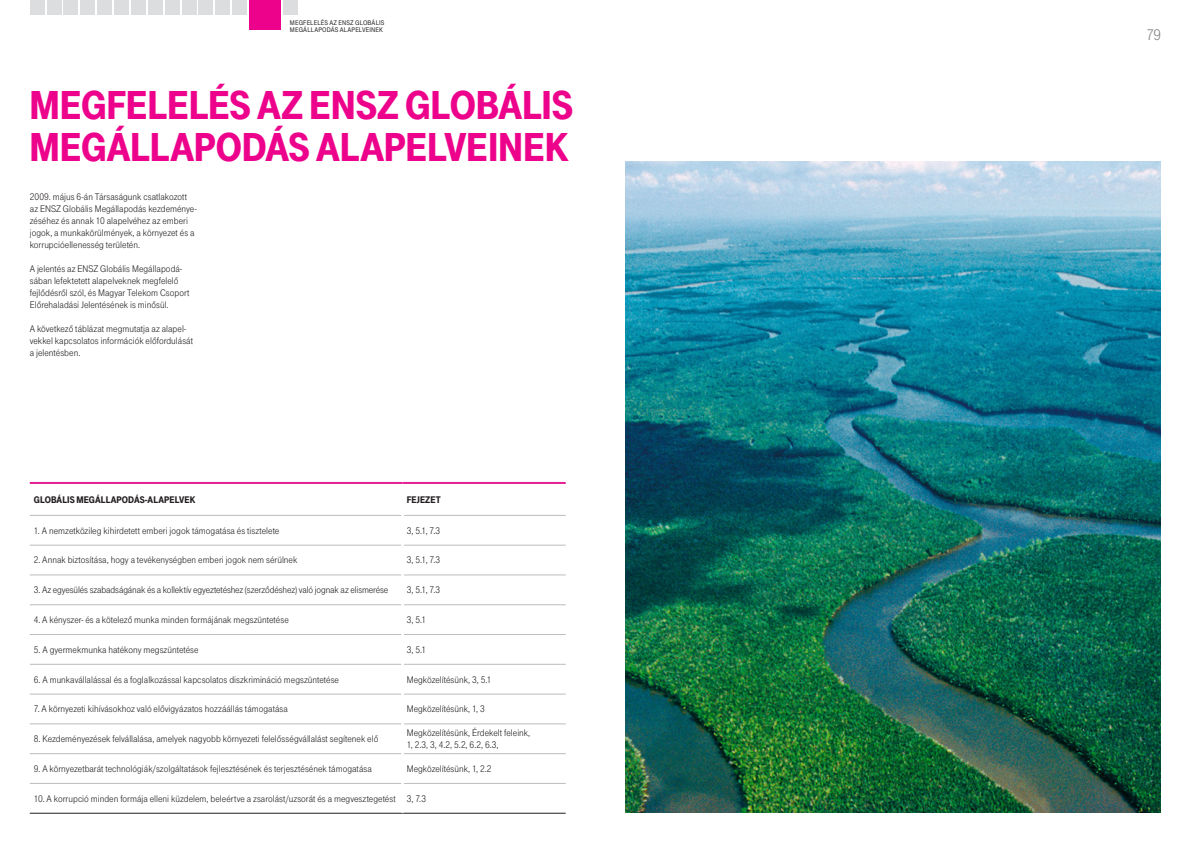
<style>
.page{position:relative;width:1191px;height:842px;background:#fff}
.page>*{position:absolute;margin:0;border:0;box-sizing:border-box;transform-origin:0 0}
.Fejezetcím{font:42px/42px "Tele Grotesk H Ultr";letter-spacing:-.005em;color:#ed028c}
.t1{font:16px "Tele Grotesk H Norm";color:#808285}
.Kenyérszöveg{font:10px/12px "Tele Grotesk H Norm";letter-spacing:.005em;color:#231f20}
.t2{font:10px "Tele Grotesk H Ultr";letter-spacing:.01em;color:#231f20}
.t3{font:7px "Tele Grotesk H Halb";letter-spacing:.02em;color:#231f20}
</style>
<div class="page">
<hr style="left:30px;top:482px;width:373px;height:2px;background:#e41d90">
<hr style="left:403px;top:482px;width:163px;height:2px;background:#e41d90">
<hr style="left:30px;top:813px;width:373px;height:1px;background:#231f20">
<hr style="left:403px;top:813px;width:163px;height:1px;background:#231f20">
<hr style="left:30px;top:515px;width:371px;height:1px;background:#bcbdc0">
<hr style="left:404px;top:515px;width:162px;height:1px;background:#bcbdc0">
<hr style="left:30px;top:545px;width:371px;height:1px;background:#bcbdc0">
<hr style="left:404px;top:545px;width:162px;height:1px;background:#bcbdc0">
<hr style="left:30px;top:575px;width:371px;height:1px;background:#bcbdc0">
<hr style="left:404px;top:575px;width:162px;height:1px;background:#bcbdc0">
<hr style="left:30px;top:604px;width:371px;height:1px;background:#bcbdc0">
<hr style="left:404px;top:604px;width:162px;height:1px;background:#bcbdc0">
<hr style="left:30px;top:634px;width:371px;height:1px;background:#bcbdc0">
<hr style="left:404px;top:634px;width:162px;height:1px;background:#bcbdc0">
<hr style="left:30px;top:664px;width:371px;height:1px;background:#bcbdc0">
<hr style="left:404px;top:664px;width:162px;height:1px;background:#bcbdc0">
<hr style="left:30px;top:694px;width:371px;height:1px;background:#bcbdc0">
<hr style="left:404px;top:694px;width:162px;height:1px;background:#bcbdc0">
<hr style="left:30px;top:724px;width:371px;height:1px;background:#bcbdc0">
<hr style="left:404px;top:724px;width:162px;height:1px;background:#bcbdc0">
<hr style="left:30px;top:753px;width:371px;height:1px;background:#bcbdc0">
<hr style="left:404px;top:753px;width:162px;height:1px;background:#bcbdc0">
<hr style="left:30px;top:783px;width:371px;height:1px;background:#bcbdc0">
<hr style="left:404px;top:783px;width:162px;height:1px;background:#bcbdc0">
<img style="left:626px;top:162px;width:534px;height:650px">
<div style="left:47px;top:0;width:15px;height:15px;background:#dcdddf"></div>
<div style="left:63px;top:0;width:15px;height:15px;background:#dcdddf"></div>
<div style="left:80px;top:0;width:15px;height:15px;background:#dcdddf"></div>
<div style="left:97px;top:0;width:15px;height:15px;background:#dcdddf"></div>
<div style="left:114px;top:0;width:15px;height:15px;background:#dcdddf"></div>
<div style="left:131px;top:0;width:15px;height:15px;background:#dcdddf"></div>
<div style="left:148px;top:0;width:15px;height:15px;background:#dcdddf"></div>
<div style="left:165px;top:0;width:15px;height:15px;background:#dcdddf"></div>
<div style="left:182px;top:0;width:14px;height:15px;background:#dcdddf"></div>
<div style="left:198px;top:0;width:15px;height:15px;background:#dcdddf"></div>
<div style="left:215px;top:0;width:15px;height:15px;background:#dcdddf"></div>
<div style="left:232px;top:0;width:15px;height:15px;background:#dcdddf"></div>
<div style="left:283px;top:0;width:15px;height:15px;background:#dcdddf"></div>
<div style="left:30px;top:0;width:15px;height:15px;background:#dcdddf"></div>
<div style="left:249px;top:0;width:32px;height:30px;background:#ed028c"></div>
<p class="t3" style="left:290px;top:19px;width:96px">MEGFELELÉS AZ ENSZ GLOBÁLIS</p>
<p class="t3" style="left:290px;top:26px;width:94px">MEGÁLLAPODÁS ALAPELVEINEK</p>
<p class="Fejezetcím" style="left:30px;top:84px;width:545px">MEGFELELÉS AZ ENSZ GLOBÁLIS<br>MEGÁLLAPODÁS ALAPELVEINEK</p>
<p class="Kenyérszöveg" style="left:30px;top:191px;width:168px">2009. május 6-án Társaságunk csatlakozott az ENSZ Globális Megállapodás kezdeménye&shy;zéséhez és annak 10 alapelvéhez az emberi jogok, a munkakörülmények, a környezet és a korrupcióellenesség területén.</p>
<p class="Kenyérszöveg" style="left:30px;top:263px;width:161px">A jelentés az ENSZ Globális Megállapodá&shy;sában lefektetett alapelveknek megfelelő fejlődésről szól, és Magyar Telekom Csoport Előrehaladási Jelentésének is minősül.</p>
<p class="Kenyérszöveg" style="left:30px;top:323px;width:165px">A következő táblázat megmutatja az alapel&shy;vekkel kapcsolatos információk előfordulását a jelentésben.</p>
<p class="t2" style="left:34px;top:494px;width:163px">GLOBÁLIS MEGÁLLAPODÁS-ALAPELVEK</p>
<p class="t2" style="left:407px;top:494px;width:36px">FEJEZET</p>
<p class="Kenyérszöveg" style="left:34px;top:524px;width:247px">1. A nemzetközileg kihirdetett emberi jogok támogatása és tisztelete</p>
<p class="Kenyérszöveg" style="left:407px;top:524px;width:35px">3, 5.1, 7.3</p>
<p class="Kenyérszöveg" style="left:34px;top:554px;width:265px">2. Annak biztosítása, hogy a tevékenységben emberi jogok nem sérülnek</p>
<p class="Kenyérszöveg" style="left:407px;top:554px;width:35px">3, 5.1, 7.3</p>
<p class="Kenyérszöveg" style="left:34px;top:584px;width:356px">3. Az egyesülés szabadságának és a kollektív egyeztetéshez (szerződéshez) való jognak az elismerése</p>
<p class="Kenyérszöveg" style="left:407px;top:584px;width:35px">3, 5.1, 7.3</p>
<p class="Kenyérszöveg" style="left:34px;top:614px;width:256px">4. A kényszer- és a kötelező munka minden formájának megszüntetése</p>
<p class="Kenyérszöveg" style="left:407px;top:614px;width:21px">3, 5.1</p>
<p class="Kenyérszöveg" style="left:34px;top:644px;width:166px">5. A gyermekmunka hatékony megszüntetése</p>
<p class="Kenyérszöveg" style="left:407px;top:644px;width:21px">3, 5.1</p>
<p class="Kenyérszöveg" style="left:34px;top:673px;width:307px">6. A munkavállalással és a foglalkozással kapcsolatos diszkrimináció megszüntetése</p>
<p class="Kenyérszöveg" style="left:407px;top:673px;width:86px">Megközelítésünk, 3, 5.1</p>
<p class="Kenyérszöveg" style="left:34px;top:703px;width:256px">7. A környezeti kihívásokhoz való elővigyázatos hozzáállás támogatása</p>
<p class="Kenyérszöveg" style="left:407px;top:703px;width:80px">Megközelítésünk, 1, 3</p>
<p class="Kenyérszöveg" style="left:34px;top:733px;width:346px">8. Kezdeményezések felvállalása, amelyek nagyobb környezeti felelősségvállalást segítenek elő</p>
<p class="Kenyérszöveg" style="left:407px;top:727px;width:125px">Megközelítésünk, Érdekelt feleink,<br>1, 2.3, 3, 4.2, 5.2, 6.2, 6.3,</p>
<p class="Kenyérszöveg" style="left:34px;top:763px;width:339px">9. A környezetbarát technológiák/szolgáltatások fejlesztésének és terjesztésének támogatása</p>
<p class="Kenyérszöveg" style="left:407px;top:763px;width:87px">Megközelítésünk, 1, 2.2</p>
<p class="Kenyérszöveg" style="left:34px;top:792px;width:363px">10. A korrupció minden formája elleni küzdelem, beleértve a zsarolást/uzsorát és a megvesztegetést</p>
<p class="Kenyérszöveg" style="left:407px;top:792px;width:21px">3, 7.3</p>
<p class="t1" style="left:1146px;top:26px;width:16px">79</p>
</div>
